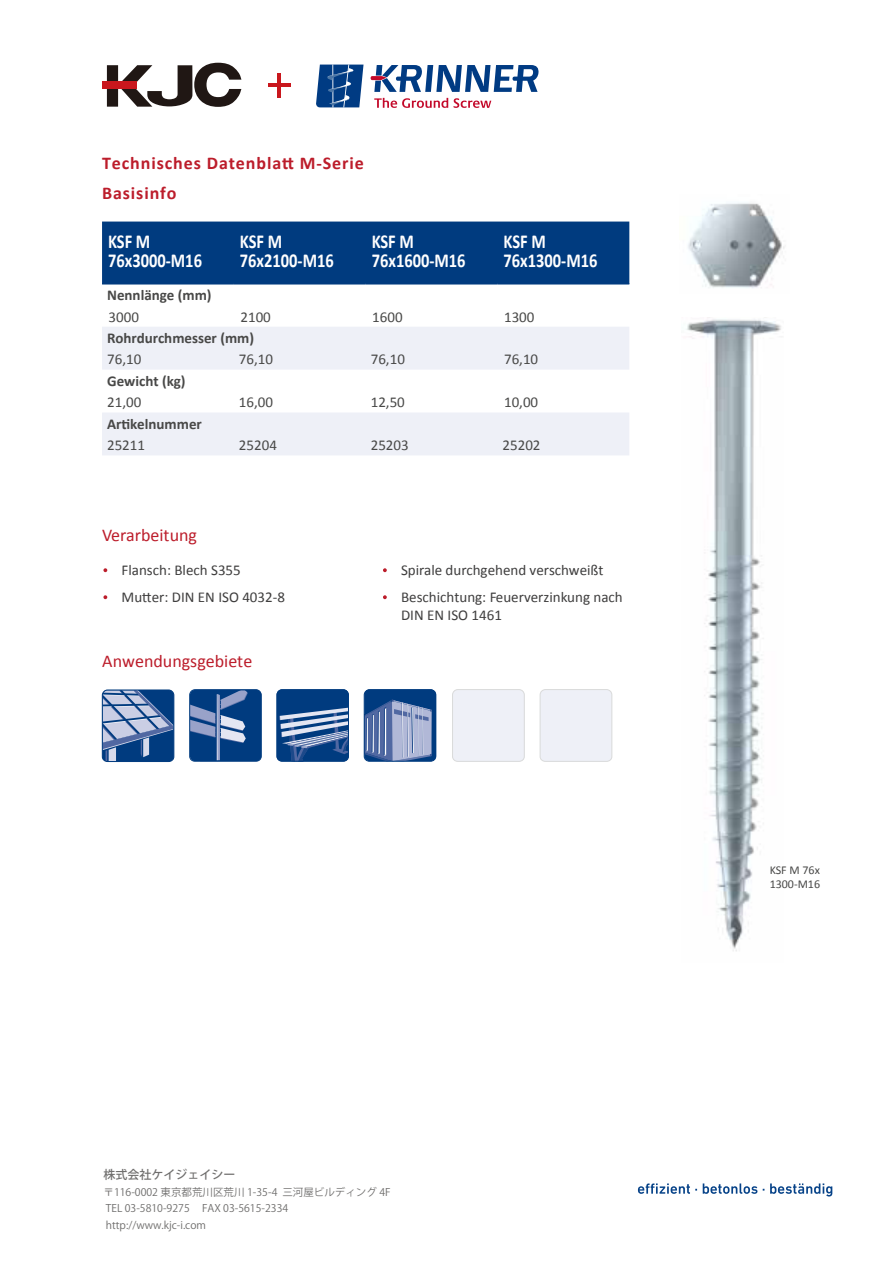
<style>
.page{position:relative;width:893px;height:1263px;background:#fff}
.page>*{position:absolute;margin:0;border:0;box-sizing:border-box;transform-origin:0 0}
.t1{font:700 19.8px/19.2px "Calibri";color:#fff;scale:.83 1}
.t2{font:700 18px "Calibri";letter-spacing:.05em;color:#bc1d2b}
.t3{font:18px "Calibri";color:#bc1d2b}
.t4{font:15px/27px "Calibri";color:#3f3e3e}
.t5{font:15px "Calibri";color:#484847}
.t6{font:700 15px "Calibri";color:#484847}
.t7{font:12px/14.4px "Calibri";color:#484847}
.t8{font:500 12px "Koz Go Pro";color:#6f6e6d}
.t9{font:10.5px/16.5px "Koz Go Pro";color:#6f6e6d}
</style>
<div class="page">
<div style="left:102px;top:222px;width:527px;height:61px;background:#003b7f"></div>
<svg style="left:102px;top:327px;width:527px;height:128px;fill:#eef0f7"></svg>
<hr style="left:102px;top:283px;width:132px;height:1px;background:#003b7f">
<hr style="left:234px;top:283px;width:132px;height:1px;background:#003b7f">
<hr style="left:366px;top:283px;width:131px;height:1px;background:#003b7f">
<hr style="left:497px;top:283px;width:132px;height:1px;background:#003b7f">
<div style="left:452px;top:689px;width:72px;height:72px;background:#eef0f7;border-radius:5px"></div>
<div style="left:452px;top:689px;width:73px;height:73px;border:1px solid #d9dada;border-radius:5px"></div>
<div style="left:540px;top:689px;width:72px;height:72px;background:#eef0f7;border-radius:5px"></div>
<div style="left:540px;top:689px;width:72px;height:73px;border:1px solid #d9dada;border-radius:5px"></div>
<div style="left:364px;top:689px;width:72px;height:72px;background:#003b7f;border-radius:5px"></div>
<svg style="left:364px;top:699px;width:68px;height:62px"></svg>
<div style="left:364px;top:689px;width:72px;height:73px;border:1px solid #003b7f;border-radius:5px"></div>
<div style="left:277px;top:689px;width:72px;height:72px;background:#003b7f;border-radius:5px"></div>
<svg style="left:280px;top:708px;width:69px;height:53px"></svg>
<div style="left:277px;top:689px;width:72px;height:73px;border:1px solid #003b7f;border-radius:5px"></div>
<div style="left:190px;top:690px;width:71px;height:71px;background:#003b7f;border-radius:5px"></div>
<svg style="left:191px;top:691px;width:57px;height:69px"></svg>
<div style="left:189px;top:689px;width:73px;height:73px;border:1px solid #003b7f;border-radius:5px"></div>
<svg style="left:102px;top:690px;width:71px;height:71px"></svg>
<div style="left:102px;top:690px;width:72px;height:72px;border:1px solid #003b7f;border-radius:5px"></div>
<img style="left:686px;top:317px;width:95px;height:634px">
<img style="left:688px;top:203px;width:97px;height:85px">
<svg style="left:638px;top:1183px;width:194px;height:13px"></svg>
<svg style="left:103px;top:568px;width:4px;height:4px"></svg>
<svg style="left:103px;top:595px;width:4px;height:4px"></svg>
<svg style="left:383px;top:568px;width:4px;height:4px"></svg>
<svg style="left:383px;top:595px;width:4px;height:4px"></svg>
<div style="left:102px;top:82px;width:34px;height:7px;background:#c9171d"></div>
<svg style="left:107px;top:62px;width:135px;height:45px"></svg>
<hr style="left:277px;top:73px;width:4px;height:25px;background:#c9171d">
<hr style="left:268px;top:83px;width:22px;height:4px;background:#c9171d">
<svg style="left:371px;top:65px;width:168px;height:27px"></svg>
<svg style="left:316px;top:64px;width:48px;height:43px"></svg>
<svg style="left:374px;top:98px;width:74px;height:10px"></svg>
<svg style="left:454px;top:98px;width:37px;height:10px"></svg>
<p class="t2" style="left:102px;top:150px;width:263px">Technisches Datenblatt M-Serie</p>
<p class="t2" style="left:102px;top:180px;width:76px">Basisinfo</p>
<h1 class="t1" style="left:108px;top:231px;width:115px">KSF M<br>76x3000-M16</h1>
<h1 class="t1" style="left:240px;top:231px;width:115px">KSF M<br>76x2100-M16</h1>
<h1 class="t1" style="left:372px;top:231px;width:115px">KSF M<br>76x1600-M16</h1>
<h1 class="t1" style="left:503px;top:231px;width:115px">KSF M<br>76x1300-M16</h1>
<p class="t6" style="left:107px;top:285px;width:106px">Nennlänge (mm)</p>
<p class="t5" style="left:109px;top:306px;width:32px">3000</p>
<p class="t5" style="left:240px;top:306px;width:32px">2100</p>
<p class="t5" style="left:372px;top:306px;width:32px">1600</p>
<p class="t5" style="left:504px;top:306px;width:32px">1300</p>
<p class="t6" style="left:107px;top:327px;width:148px">Rohrdurchmesser (mm)</p>
<p class="t5" style="left:107px;top:349px;width:36px">76,10</p>
<p class="t5" style="left:239px;top:349px;width:36px">76,10</p>
<p class="t5" style="left:371px;top:349px;width:36px">76,10</p>
<p class="t5" style="left:504px;top:349px;width:36px">76,10</p>
<p class="t6" style="left:107px;top:370px;width:80px">Gewicht (kg)</p>
<p class="t5" style="left:107px;top:392px;width:36px">21,00</p>
<p class="t5" style="left:239px;top:392px;width:36px">16,00</p>
<p class="t5" style="left:371px;top:392px;width:36px">12,50</p>
<p class="t5" style="left:504px;top:392px;width:36px">10,00</p>
<p class="t6" style="left:107px;top:413px;width:96px">Artikelnummer</p>
<p class="t5" style="left:107px;top:435px;width:40px">25211</p>
<p class="t5" style="left:239px;top:435px;width:40px">25204</p>
<p class="t5" style="left:371px;top:435px;width:40px">25203</p>
<p class="t5" style="left:503px;top:435px;width:40px">25202</p>
<p class="t3" style="left:102px;top:523px;width:96px">Verarbeitung</p>
<p class="t4" style="left:122px;top:556px;width:165px">Flansch: Blech S355<br>Mutter: DIN EN ISO 4032-8</p>
<p class="t4" style="left:401px;top:556px;width:223px">Spirale durchgehend verschweißt<br>Beschichtung: Feuerverzinkung nach</p>
<p class="t4" style="left:401px;top:601px;width:102px">DIN EN ISO 1461</p>
<p class="t3" style="left:102px;top:648px;width:151px">Anwendungsgebiete</p>
<p class="t8" style="left:104px;top:1166px;width:133px">株式会社ケイジェイシー</p>
<p class="t9" style="left:104px;top:1184px;width:289px">〒116-0002 東京都荒川区荒川 1-35-4 三河屋ビルディング 4F<br>TEL 03-5810-9275 FAX 03-5615-2334<br>http://www.kjc-i.com</p>
<p class="t7" style="left:770px;top:862px;width:52px">KSF M 76x<br>1300-M16</p>
</div>
